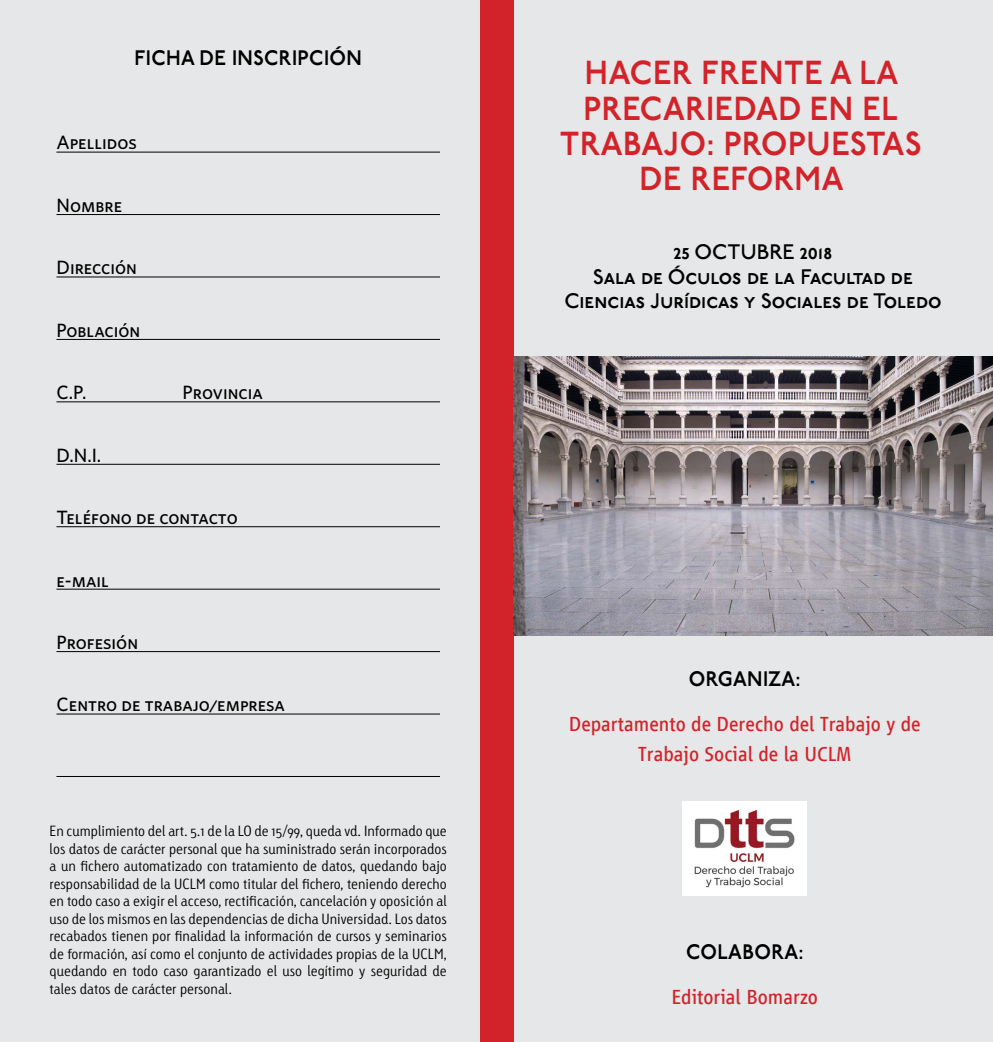
<style>
.page{position:relative;width:993px;height:1042px;background:#fff}
.page>*{position:absolute;margin:0;border:0;box-sizing:border-box;transform-origin:0 0}
.t1{font:33.25px/35px "P22 Underground Dm S";letter-spacing:.02em;color:#d2232a;text-align:center;scale:.95 1}
.t2{font:21px/24.5px "P22 Underground P Cp";color:#000;text-align:center}
.t3{font:21px/29.8px "Vialog LT Com";color:#d2232a;text-align:center}
.t4{font:21px "P22 Underground Dm S";letter-spacing:.02em;color:#000;scale:.95 1}
.t5{font:19.25px "Whitney Medium SC";color:#000}
.t6{font:300 14px/17.5px "Linotype Tetria";color:#000;text-align:justify}
</style>
<div class="page">
<div style="left:0;top:0;width:992px;height:1042px;background:#e6e7e8"></div>
<hr style="left:56px;top:152px;width:384px;height:1px;background:#000">
<hr style="left:56px;top:214px;width:384px;height:1px;background:#000">
<hr style="left:56px;top:277px;width:384px;height:1px;background:#000">
<hr style="left:56px;top:339px;width:384px;height:1px;background:#000">
<hr style="left:56px;top:401px;width:384px;height:1px;background:#000">
<hr style="left:56px;top:464px;width:384px;height:1px;background:#000">
<hr style="left:56px;top:526px;width:384px;height:1px;background:#000">
<hr style="left:56px;top:589px;width:384px;height:1px;background:#000">
<hr style="left:56px;top:651px;width:384px;height:1px;background:#000">
<hr style="left:56px;top:714px;width:384px;height:1px;background:#000">
<hr style="left:56px;top:776px;width:384px;height:1px;background:#000">
<div style="left:479px;top:0;width:34px;height:1042px;background:#d2232a"></div>
<img style="left:513px;top:357px;width:479px;height:279px">
<img style="left:682px;top:802px;width:124px;height:93px">
<h2 class="t4" style="left:134px;top:46px;width:241px">FICHA DE INSCRIPCIÓN</h2>
<h3 class="t5" style="left:56px;top:131px;width:82px">Apellidos</h3>
<h3 class="t5" style="left:56px;top:194px;width:67px">Nombre</h3>
<h3 class="t5" style="left:56px;top:256px;width:82px">Dirección</h3>
<h3 class="t5" style="left:56px;top:319px;width:85px">Población</h3>
<h3 class="t5" style="left:56px;top:381px;width:31px">C.P.</h3>
<h3 class="t5" style="left:182px;top:381px;width:82px">Provincia</h3>
<h3 class="t5" style="left:56px;top:443px;width:46px">D.N.I.</h3>
<h3 class="t5" style="left:56px;top:506px;width:183px">Teléfono de contacto</h3>
<h3 class="t5" style="left:56px;top:568px;width:54px">e-mail</h3>
<h3 class="t5" style="left:56px;top:631px;width:83px">Profesión</h3>
<h3 class="t5" style="left:56px;top:693px;width:230px">Centro de trabajo/empresa</h3>
<p class="t6" style="left:50px;top:822px;width:398px">En cumplimiento del art. 5.1 de la LO de 15/99, queda vd. Informado que los datos de carácter personal que ha suministrado serán incorporados a un fichero automatizado con tratamiento de datos, quedando bajo responsabilidad de la UCLM como titular del fichero, teniendo derecho en todo caso a exigir el acceso, rectificación, cancelación y oposición al uso de los mismos en las dependencias de dicha Universidad. Los datos recabados tienen por finalidad la información de cursos y seminarios de formación, así como el conjunto de actividades propias de la UCLM, quedando en todo caso garantizado el uso legítimo y seguridad de tales datos de carácter personal.</p>
<h1 class="t1" style="left:559px;top:57px;width:382px">HACER FRENTE A LA<br>PRECARIEDAD EN EL<br>TRABAJO: PROPUESTAS<br>DE REFORMA</h1>
<h2 class="t2" style="left:564px;top:241px;width:378px">25 OCTUBRE 2018<br>Sala de Óculos de la Facultad de<br>Ciencias Jurídicas y Sociales de Toledo</h2>
<h2 class="t4" style="left:688px;top:667px;width:119px">ORGANIZA:</h2>
<h2 class="t3" style="left:568px;top:709px;width:353px">Departamento de Derecho del Trabajo y de<br>Trabajo Social de la UCLM</h2>
<h2 class="t4" style="left:686px;top:940px;width:125px">COLABORA:</h2>
<h2 class="t3" style="left:671px;top:982px;width:148px">Editorial Bomarzo</h2>
</div>
